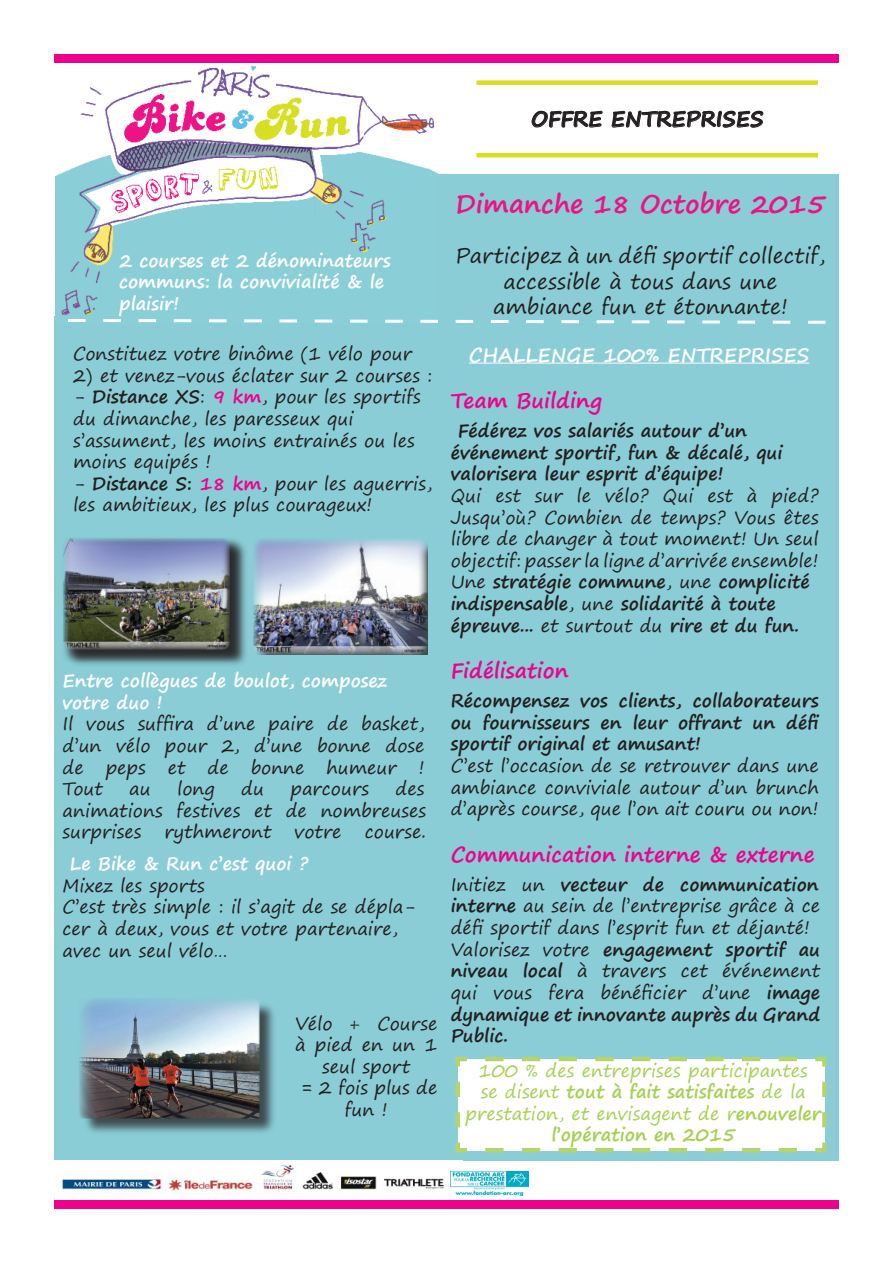
<style>
.page{position:relative;width:893px;height:1263px;background:#fff}
.page>*{position:absolute;margin:0;border:0;box-sizing:border-box;transform-origin:0 0}
.t1{font:700 25.5px "Segoe Print";color:#ed1285}
.t2{font:21px/25.2px "Segoe Print";color:#231f20;text-align:center}
.t3{font:700 21px "Segoe Print";color:#ed028c}
.t4{font:700 21px "Segoe Print";color:#231f20}
.t5{font:700 19.5px "Segoe Print";color:#fff}
.t6{font:18px/21.6px "Segoe Print";color:#231f20}
.t7{font:700 18px/21.6px "Segoe Print";color:#231f20}
.t8{font:700 18px/21.6px "Segoe Print";color:#fff}
.t9{font:18px/21.6px "Segoe Print";color:#a6d052;text-align:center}
.s1{font-weight:700}
.s2{font-weight:700;color:#ed028c}
</style>
<div class="page">
<div style="left:54px;top:317px;width:383px;height:844px;background:#8acdd7"></div>
<div style="left:437px;top:174px;width:402px;height:987px;background:#8acdd7"></div>
<div style="left:54px;top:54px;width:785px;height:9px;background:#ed028c"></div>
<div style="left:54px;top:1200px;width:785px;height:9px;background:#ed028c"></div>
<svg style="left:531px;top:111px;width:72px;height:17px"></svg>
<svg style="left:611px;top:110px;width:153px;height:18px"></svg>
<hr style="left:476px;top:153px;width:342px;height:4px;background:#d8df23">
<div style="left:476px;top:80px;width:342px;height:5px;background:#d8df23"></div>
<hr style="left:469px;top:363px;width:340px;height:1px;background:#fff">
<img style="left:55px;top:65px;width:382px;height:252px">
<img style="left:62px;top:1165px;width:389px;height:29px">
<img style="left:451px;top:1171px;width:77px;height:24px">
<div style="left:81px;top:1000px;width:197px;height:137px;background:#231f20;opacity:.75"></div>
<img style="left:79px;top:999px;width:180px;height:119px">
<svg style="left:68px;top:319px;width:758px;height:5px"></svg>
<img style="left:253px;top:539px;width:175px;height:116px">
<div style="left:66px;top:540px;width:182px;height:128px;background:#231f20;opacity:.75"></div>
<div style="left:62px;top:536px;width:182px;height:125px;background:#231f20;opacity:.75"></div>
<img style="left:64px;top:538px;width:166px;height:111px">
<svg style="left:455px;top:1056px;width:372px;height:97px;background:#f6faf5"></svg>
<p class="t4" style="left:531px;top:100px;width:234px">OFFRE ENTREPRISES</p>
<p class="t8" style="left:119px;top:249px;width:273px">2 courses et 2 dénominateurs communs: la convivialité &amp; le plaisir!</p>
<p class="t6" style="left:73px;top:343px;width:340px">Constituez votre binôme (1 vélo pour</p>
<p class="t6" style="left:73px;top:364px;width:361px">2) et venez-vous éclater sur 2 courses :</p>
<p class="t6" style="left:73px;top:386px;width:349px">- <span class="s1">Distance XS</span>: <span class="s2">9 km</span>, pour les sportifs du dimanche, les paresseux qui s’assument, les moins entrainés ou les moins equipés !</p>
<p class="t6" style="left:73px;top:472px;width:361px">- <span class="s1">Distance S:</span> <span class="s2">18 km</span>, pour les aguerris, les ambitieux, les plus courageux!</p>
<p class="t8" style="left:62px;top:669px;width:326px">Entre collègues de boulot, composez votre duo !</p>
<p class="t6" style="left:62px;top:713px;width:363px;text-align:justify">Il vous suffira d’une paire de basket, d’un vélo pour 2, d’une bonne dose de peps et de bonne humeur !<br>Tout</p>
<p class="t6" style="left:62px;top:778px;width:365px;text-align:justify;text-indent:333px">des animations festives et de nombreuses surprises</p>
<p class="t6" style="left:129px;top:778px;width:23px">au</p>
<p class="t6" style="left:177px;top:778px;width:39px">long</p>
<p class="t6" style="left:241px;top:778px;width:24px">du</p>
<p class="t6" style="left:290px;top:778px;width:80px">parcours</p>
<p class="t6" style="left:164px;top:821px;width:109px">rythmeront</p>
<p class="t6" style="left:295px;top:821px;width:49px">votre</p>
<p class="t6" style="left:365px;top:821px;width:63px">course.</p>
<p class="t8" style="left:70px;top:852px;width:240px">Le Bike &amp; Run c’est quoi ?</p>
<p class="t6" style="left:62px;top:874px;width:354px">Mixez les sports<br>C’est très simple : il s’agit de se dépla&shy;cer à deux, vous et votre partenaire, avec un seul vélo…</p>
<p class="t6" style="left:295px;top:1012px;width:144px;text-align:center">Vélo + Course à pied en un 1 seul sport<br>= 2 fois plus de fun !</p>
<h1 class="t1" style="left:455px;top:181px;width:371px">Dimanche 18 Octobre 2015</h1>
<p class="t2" style="left:455px;top:243px;width:371px">Participez à un défi sportif collectif, accessible à tous dans une ambiance fun et étonnante!</p>
<p class="t5" style="left:469px;top:337px;width:342px">CHALLENGE 100% ENTREPRISES</p>
<p class="t3" style="left:451px;top:382px;width:153px">Team Building</p>
<p class="t7" style="left:451px;top:419px;width:333px;text-indent:7px">Fédérez vos salariés autour d’un événement sportif, fun &amp; décalé, qui valorisera leur esprit d’équipe!</p>
<p class="t6" style="left:451px;top:484px;width:369px">Qui est sur le vélo? Qui est à pied?<br>Jusqu’où? Combien de temps? Vous êtes libre de changer à tout moment! Un seul objectif: passer la ligne d’arrivée ensemble!<br>Une <span class="s1">stratégie commune</span>, une <span class="s1">complicité indispensable</span>, une <span class="s1">solidarité à toute épreuve...</span> et surtout du <span class="s1">rire et du fun.</span></p>
<p class="t3" style="left:451px;top:652px;width:119px">Fidélisation</p>
<p class="t7" style="left:451px;top:689px;width:370px;text-align:justify">Récompensez vos clients, collaborateurs ou fournisseurs en leur offrant un défi sportif original et amusant!</p>
<p class="t6" style="left:451px;top:754px;width:370px;text-align:justify">C’est l’occasion de se retrouver dans une ambiance conviviale autour d’un brunch d’après course, que l’on ait couru ou non!</p>
<p class="t3" style="left:451px;top:835px;width:365px">Communication interne &amp; externe</p>
<p class="t6" style="left:451px;top:873px;width:371px">Initiez un <span class="s1">vecteur de communication interne</span> au sein de l’entreprise grâce à ce défi sportif dans l’esprit fun et déjanté!<br>Valorisez votre <span class="s1">engagement sportif au niveau local</span> à travers cet événement qui vous fera bénéficier d’une <span class="s1">image dynamique et innovante auprès du Grand Public.</span></p>
<p class="t9" style="left:465px;top:1059px;width:357px">100 % des entreprises participantes<br>se disent <span class="s1">tout à fait satisfaites</span> de la prestation, et envisagent de r<span class="s1">enouveler l’opération en 2015</span></p>
</div>
